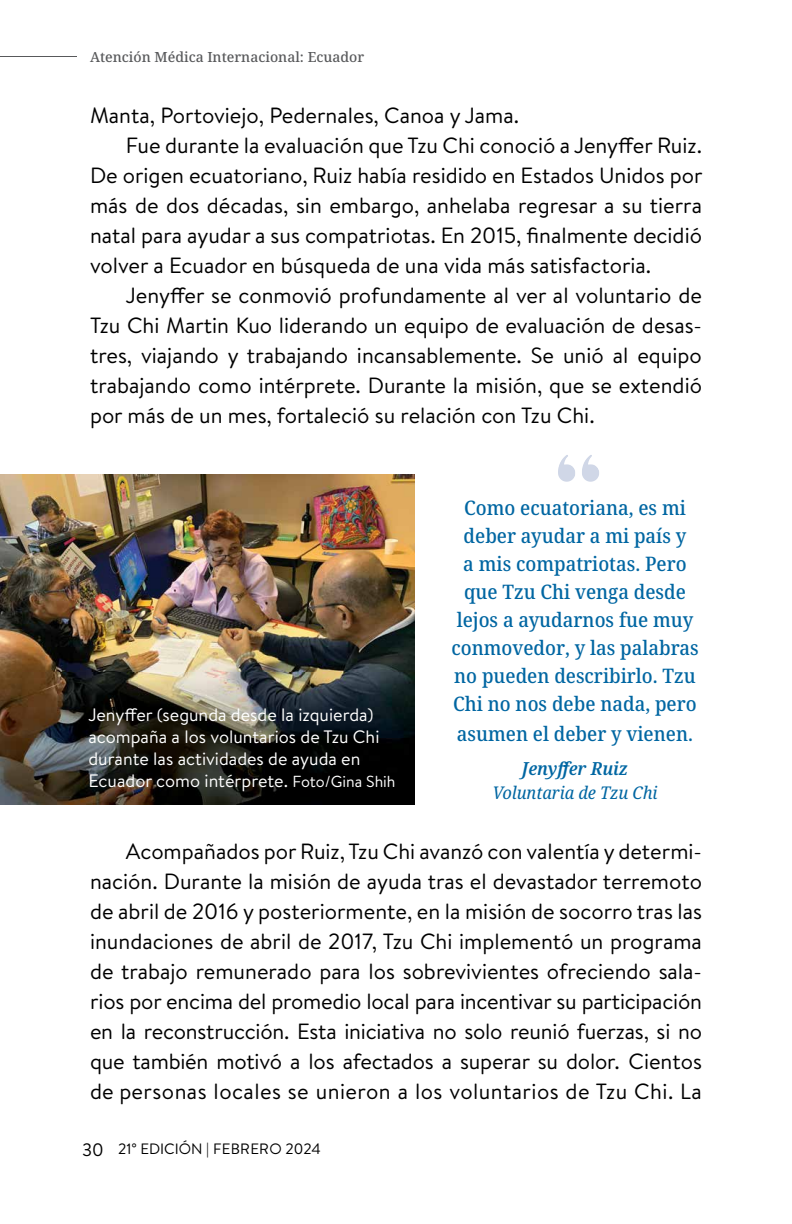
<style>
.page{position:relative;width:792px;height:1224px;background:#fff}
.page>*{position:absolute;margin:0;border:0;box-sizing:border-box;transform-origin:0 0}
.t1{font:22px/30px "Brandon Text";color:#000;text-align:justify}
.t2{font:500 semi-condensed 20px/28px "Noto Serif";color:#0066a2;text-align:center}
.t3{font:18px/22px "Brandon Text";color:#fff}
.t4{font:italic 600 semi-condensed 18px "Noto Serif";color:#0066a2}
.t5{font:italic semi-condensed 17.6px "Noto Serif";color:#0066a2}
.t6{font:15px "Brandon Text";color:#000}
.t7{font:14px "Noto Serif";color:#58595b}
.s1{font-size:16px}
.s2{font-size:18px}
</style>
<div class="page">
<img style="left:0;top:474px;width:415px;height:330px">
<hr style="left:0;top:56px;width:77px;height:1px;background:#58595b">
<img style="left:582px;top:455px;width:9px;height:24px">
<p class="t7" style="left:90px;top:47px;width:276px">Atención Médica Internacional: Ecuador</p>
<p class="t1" style="left:90px;top:100px;width:431px">Manta, Portoviejo, Pedernales, Canoa y Jama.</p>
<p class="t1" style="left:126px;top:130px;width:578px">Fue durante la evaluación que Tzu Chi conoció a Jenyffer Ruiz.</p>
<p class="t1" style="left:90px;top:160px;width:614px">De origen ecuatoriano, Ruiz había residido en Estados Unidos por</p>
<p class="t1" style="left:90px;top:190px;width:614px">más de dos décadas, sin embargo, anhelaba regresar a su tierra</p>
<p class="t1" style="left:90px;top:220px;width:614px">natal para ayudar a sus compatriotas. En 2015, finalmente decidió</p>
<p class="t1" style="left:90px;top:250px;width:563px">volver a Ecuador en búsqueda de una vida más satisfactoria.</p>
<p class="t1" style="left:126px;top:280px;width:578px">Jenyffer se conmovió profundamente al ver al voluntario de</p>
<p class="t1" style="left:90px;top:310px;width:614px">Tzu Chi Martin Kuo liderando un equipo de evaluación de desas-</p>
<p class="t1" style="left:90px;top:340px;width:613px">tres, viajando y trabajando incansablemente. Se unió al equipo</p>
<p class="t1" style="left:90px;top:370px;width:614px">trabajando como intérprete. Durante la misión, que se extendió</p>
<p class="t1" style="left:90px;top:400px;width:506px">por más de un mes, fortaleció su relación con Tzu Chi.</p>
<p class="t3" style="left:88px;top:703px;width:309px">Jenyffer (segunda desde la izquierda) acompaña a los voluntarios de Tzu Chi durante las actividades de ayuda en Ecuador como intérprete. <span class="s1">Foto/Gina Shih</span></p>
<p class="t2" style="left:451px;top:494px;width:249px">Como ecuatoriana, es mi deber ayudar a mi país y<br>a mis compatriotas. Pero que Tzu Chi venga desde lejos a ayudarnos fue muy conmovedor, y las palabras no pueden describirlo. Tzu<br>Chi no nos debe nada, pero</p>
<p class="t2" style="left:457px;top:720px;width:238px">asumen el deber y vienen.</p>
<p class="t4" style="left:522px;top:756px;width:108px">Jenyffer Ruiz</p>
<p class="t5" style="left:492px;top:781px;width:167px">Voluntaria de Tzu Chi</p>
<p class="t1" style="left:90px;top:836px;width:614px;text-indent:36px">Acompañados por Ruiz, Tzu Chi avanzó con valentía y determi&shy;nación. Durante la misión de ayuda tras el devastador terremoto de abril de 2016 y posteriormente, en la misión de socorro tras las inundaciones de abril de 2017, Tzu Chi implementó un programa de trabajo remunerado para los sobrevivientes ofreciendo sala&shy;rios por encima del promedio local para incentivar su participación en la reconstrucción. Esta iniciativa no solo reunió fuerzas, si no que también motivó a los afectados a superar su dolor. Cientos de personas locales se unieron a los voluntarios de Tzu Chi. La</p>
<p class="t6" style="left:82px;top:1138px;width:240px"><span class="s2">30</span> 21° EDICIÓN | FEBRERO 2024</p>
</div>
